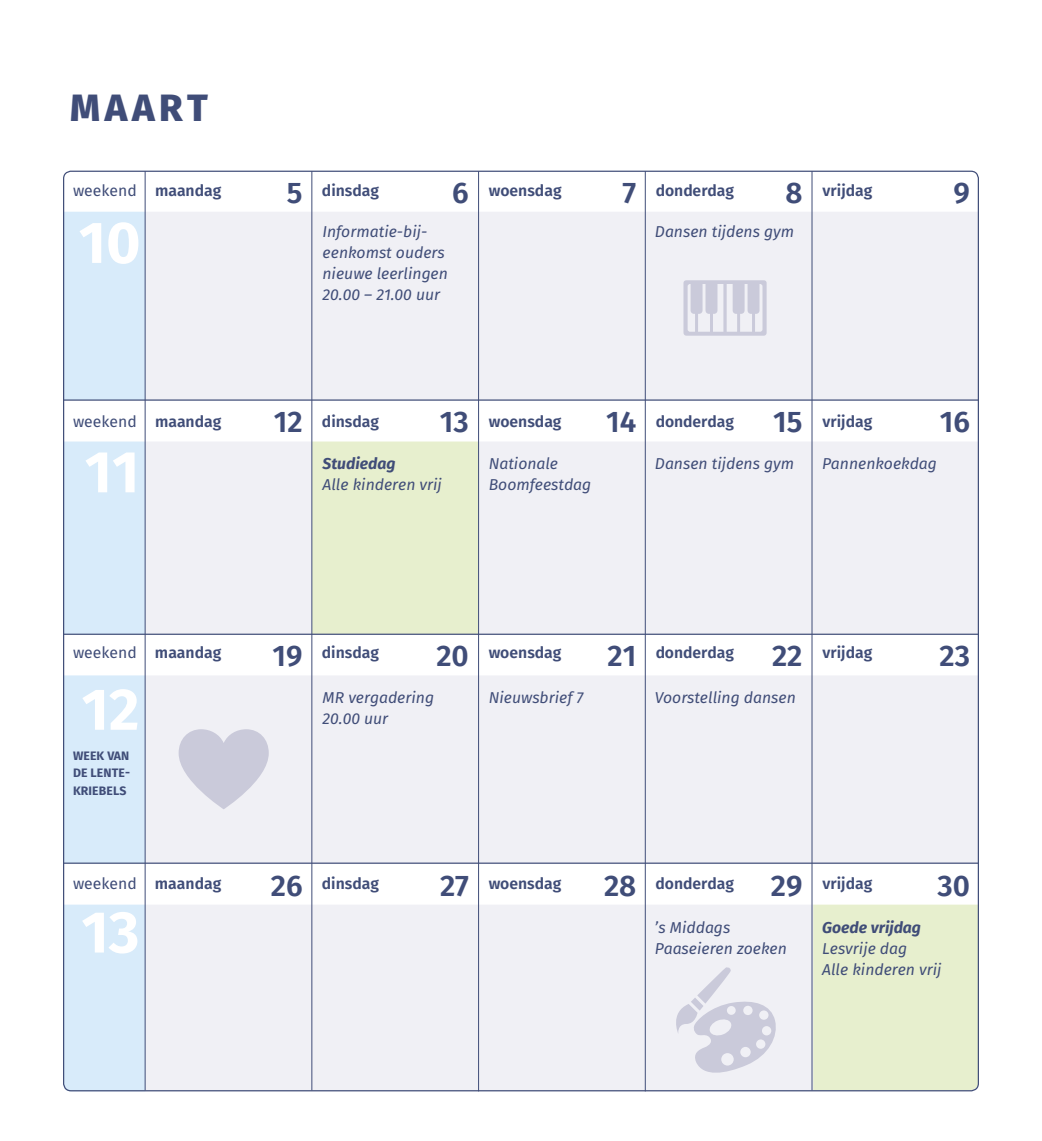
<style>
.page{position:relative;width:1042px;height:1141px;background:#fff}
.page>*{position:absolute;margin:0;border:0;box-sizing:border-box;transform-origin:0 0}
.t1{font:700 58.98px "Fira Sans";color:#fff}
.t2{font:800 37.98px "Fira Sans";letter-spacing:.12em;color:#404d78}
.t3{font:600 29.75px "Fira Sans";color:#404d78}
.t4{font:italic 15.75px/21px "Fira Sans";color:#404d78}
.t5{font:600 15.75px "Fira Sans";color:#404d78}
.t6{font:15.75px "Fira Sans";color:#404d78}
.t7{font:italic 700 15.75px "Fira Sans";color:#404d78}
.t8{font:700 12.25px/17.5px "Fira Sans";letter-spacing:.01em;color:#404d78;text-align:justify}
.s1{font-size:29.75px}
</style>
<div class="page">
<div style="left:64px;top:171px;width:914px;height:920px;background:#f0f0f5;border-radius:7px"></div>
<div style="left:312px;top:441px;width:166px;height:193px;background:#e7efce"></div>
<div style="left:813px;top:905px;width:166px;height:185px;background:#e7efce"></div>
<div style="left:63px;top:212px;width:82px;height:879px;background:#d8ebfa"></div>
<div style="left:62px;top:170px;width:918px;height:42px;background:#fff;border:2px solid #fff"></div>
<div style="left:62px;top:400px;width:918px;height:41px;background:#fff"></div>
<div style="left:62px;top:634px;width:918px;height:41px;background:#fff"></div>
<div style="left:62px;top:863px;width:918px;height:42px;background:#fff"></div>
<hr style="left:478px;top:171px;width:1px;height:920px;background:#404d78">
<hr style="left:645px;top:171px;width:1px;height:920px;background:#404d78">
<hr style="left:811px;top:171px;width:1px;height:919px;background:#404d78">
<hr style="left:63px;top:634px;width:916px;height:1px;background:#404d78">
<hr style="left:145px;top:171px;width:1px;height:919px;background:#404d78">
<hr style="left:311px;top:171px;width:1px;height:919px;background:#404d78">
<hr style="left:63px;top:399px;width:916px;height:2px;background:#404d78">
<hr style="left:63px;top:863px;width:916px;height:1px;background:#404d78">
<svg style="left:683px;top:280px;width:83px;height:56px"></svg>
<svg style="left:676px;top:967px;width:100px;height:106px"></svg>
<svg style="left:179px;top:729px;width:90px;height:80px"></svg>
<h2 class="t2" style="left:70px;top:81px;width:139px">MAART</h2>
<p class="t6" style="left:73px;top:179px;width:65px">weekend</p>
<h1 class="t1" style="left:79px;top:201px;width:63px">10</h1>
<h3 class="t3" style="left:287px;top:171px;width:17px">5</h3>
<h3 class="t3" style="left:452px;top:171px;width:18px">6</h3>
<h3 class="t3" style="left:622px;top:171px;width:15px">7</h3>
<h3 class="t3" style="left:785px;top:171px;width:19px">8</h3>
<h3 class="t3" style="left:953px;top:171px;width:18px">9</h3>
<p class="t5" style="left:155px;top:179px;width:68px">maandag</p>
<p class="t5" style="left:322px;top:179px;width:59px">dinsdag</p>
<p class="t5" style="left:489px;top:179px;width:74px">woensdag</p>
<p class="t5" style="left:656px;top:179px;width:80px">donderdag</p>
<p class="t5" style="left:822px;top:179px;width:51px">vrijdag</p>
<p class="t4" style="left:322px;top:221px;width:127px">Informatie-bij&shy;eenkomst ouders nieuwe leerlingen<br>20.00 – 21.00 uur</p>
<p class="t4" style="left:655px;top:221px;width:141px">Dansen tijdens gym</p>
<p class="t6" style="left:73px;top:410px;width:65px">weekend</p>
<h1 class="t1" style="left:85px;top:430px;width:56px">11</h1>
<h3 class="t3" style="left:274px;top:401px;width:30px">12</h3>
<h3 class="t3" style="left:440px;top:401px;width:30px">13</h3>
<h3 class="t3" style="left:606px;top:401px;width:32px">14</h3>
<h3 class="t3" style="left:773px;top:401px;width:31px">15</h3>
<h3 class="t3" style="left:940px;top:401px;width:32px">16</h3>
<p class="t5" style="left:155px;top:410px;width:68px">maandag</p>
<p class="t5" style="left:322px;top:410px;width:59px">dinsdag</p>
<p class="t5" style="left:489px;top:410px;width:74px">woensdag</p>
<p class="t5" style="left:656px;top:410px;width:80px">donderdag</p>
<p class="t5" style="left:822px;top:410px;width:51px">vrijdag</p>
<p class="t7" style="left:322px;top:452px;width:75px">Studiedag</p>
<p class="t4" style="left:322px;top:474px;width:121px">Alle kinderen vrij</p>
<p class="t4" style="left:489px;top:453px;width:104px">Nationale<br>Boomfeestdag</p>
<p class="t4" style="left:655px;top:453px;width:141px">Dansen tijdens gym</p>
<p class="t4" style="left:822px;top:453px;width:116px">Pannenkoekdag</p>
<p class="t6" style="left:73px;top:641px;width:65px">weekend</p>
<h1 class="t1" style="left:82px;top:668px;width:59px">12</h1>
<p class="t8" style="left:73px;top:747px;width:59px">WEEK VAN DE LENTE-KRIEBELS</p>
<p class="t5" style="left:155px;top:641px;width:68px">maandag</p>
<p class="t5" style="left:322px;top:641px;width:59px">dinsdag</p>
<p class="t5" style="left:489px;top:641px;width:74px">woensdag</p>
<p class="t5" style="left:656px;top:641px;width:80px">donderdag</p>
<p class="t5" style="left:822px;top:641px;width:51px">vrijdag</p>
<h3 class="t3" style="left:273px;top:635px;width:31px">19</h3>
<h3 class="t3" style="left:436px;top:635px;width:34px">20</h3>
<h3 class="t3" style="left:607px;top:635px;width:30px">21</h3>
<h3 class="t3" style="left:772px;top:635px;width:32px">22</h3>
<h3 class="t3" style="left:939px;top:635px;width:32px">23</h3>
<p class="t4" style="left:322px;top:687px;width:113px">MR vergadering<br>20.00 uur</p>
<p class="t4" style="left:489px;top:687px;width:96px">Nieuwsbrief 7</p>
<p class="t4" style="left:655px;top:687px;width:142px">Voorstelling dansen</p>
<p class="t6" style="left:73px;top:872px;width:65px">weekend</p>
<h1 class="t1" style="left:81px;top:891px;width:60px">13</h1>
<p class="t5" style="left:155px;top:872px;width:68px">maandag</p>
<p class="t5" style="left:271px;top:872px;width:110px"><span class="s1">26</span> dinsdag</p>
<p class="t5" style="left:440px;top:872px;width:123px"><span class="s1">27</span> woensdag</p>
<p class="t5" style="left:604px;top:872px;width:270px"><span class="s1">28</span> donderdag <span class="s1">29</span> vrijdag</p>
<h3 class="t3" style="left:937px;top:864px;width:34px">30</h3>
<p class="t4" style="left:655px;top:917px;width:134px">’s Middags<br>Paaseieren zoeken</p>
<p class="t7" style="left:822px;top:916px;width:100px">Goede vrijdag</p>
<p class="t4" style="left:822px;top:938px;width:121px">Lesvrije dag<br>Alle kinderen vrij</p>
</div>
